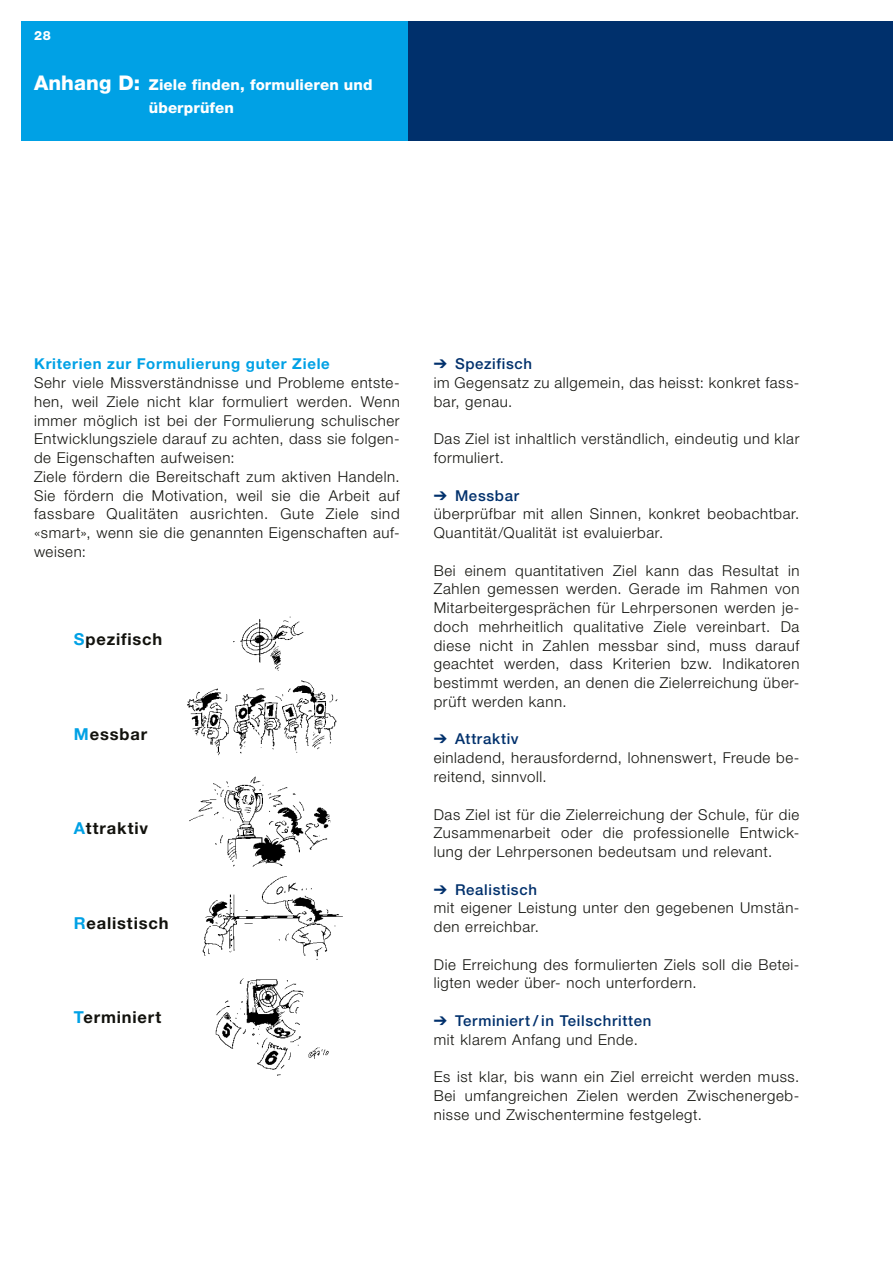
<style>
.page{position:relative;width:893px;height:1263px;background:#fff}
.page>*{position:absolute;margin:0;border:0;box-sizing:border-box;transform-origin:0 0}
.t1{font:700 16.5px "Helvetica Neue";letter-spacing:.05em;color:#12120d}
.t2{font:300 15px/18.8px "Helvetica Neue";letter-spacing:.04em;color:#12120d}
.t3{font:500 15px/18.8px "Helvetica Neue";letter-spacing:.04em;color:#00306c}
.t4{font:800 15px/23.4px "Helvetica Neue";letter-spacing:.01em;color:#fff}
.t5{font:700 15px "Helvetica Neue";letter-spacing:.05em;color:#00a1e5}
.t6{font:800 12.75px "Helvetica Neue";color:#fff}
.s1{font-size:20.25px}
.s2{color:#00a1e5}
.s3{color:#00306c}
.s4{font-weight:500;color:#00306c}
.s5{font-weight:300;color:#12120d}
</style>
<div class="page">
<div style="left:408px;top:21px;width:485px;height:119px;background:#00306c"></div>
<div style="left:21px;top:21px;width:387px;height:119px;background:#00a1e5"></div>
<img style="left:187px;top:616px;width:156px;height:460px">
<p class="t6" style="left:34px;top:28px;width:18px">28</p>
<p class="t4" style="left:149px;top:73px;width:225px;text-indent:-115px"><span class="s1">Anhang D:</span> Ziele finden, formulieren und überprüfen</p>
<p class="t5" style="left:34px;top:355px;width:297px">Kriterien zur Formulierung guter Ziele</p>
<p class="t2" style="left:34px;top:373px;width:367px">Sehr viele Missverständnisse und Probleme entste&shy;hen, weil Ziele nicht klar formuliert werden. Wenn immer möglich ist bei der Formulierung schulischer Entwicklungsziele darauf zu achten, dass sie folgen&shy;de Eigenschaften aufweisen:<br>Ziele fördern die Bereitschaft zum aktiven Handeln.<br>Sie fördern die Motivation, weil sie die Arbeit auf fassbare Qualitäten ausrichten. Gute Ziele sind «smart», wenn sie die genannten Eigenschaften auf&shy;weisen:</p>
<p class="t1" style="left:74px;top:629px;width:90px"><span class="s2">S</span>pezifisch</p>
<p class="t1" style="left:74px;top:723px;width:75px"><span class="s2">M</span>essbar</p>
<p class="t1" style="left:74px;top:818px;width:76px"><span class="s2">A</span>ttraktiv</p>
<p class="t1" style="left:74px;top:912px;width:96px"><span class="s2">R</span>ealistisch</p>
<p class="t1" style="left:74px;top:1007px;width:89px"><span class="s2">T</span>erminiert</p>
<p class="t2" style="left:434px;top:354px;width:367px"><span class="s3">➔</span> <span class="s4">Spezifisch<br></span>im Gegensatz zu allgemein, das heisst: konkret fass&shy;bar, genau.</p>
<p class="t2" style="left:434px;top:429px;width:367px">Das Ziel ist inhaltlich verständlich, eindeutig und klar formuliert.</p>
<p class="t2" style="left:434px;top:486px;width:367px"><span class="s3">➔</span> <span class="s4">Messbar<br></span>überprüfbar mit allen Sinnen, konkret beobachtbar.<br>Quantität/Qualität ist evaluierbar.</p>
<p class="t2" style="left:434px;top:561px;width:367px;text-align:justify">Bei einem quantitativen Ziel kann das Resultat in Zahlen gemessen werden. Gerade im Rahmen von Mitarbeitergesprächen für Lehrpersonen werden je&shy;doch mehrheitlich qualitative Ziele vereinbart. Da diese nicht in Zahlen messbar sind, muss darauf geachtet werden, dass Kriterien bzw. Indikatoren bestimmt werden, an denen die Zielerreichung über&shy;prüft werden kann.</p>
<p class="t2" style="left:434px;top:729px;width:367px"><span class="s3">➔</span> <span class="s4">Attraktiv<br></span>einladend, herausfordernd, lohnenswert, Freude be&shy;reitend, sinnvoll.</p>
<p class="t2" style="left:434px;top:804px;width:367px;text-align:justify">Das Ziel ist für die Zielerreichung der Schule, für die Zusammenarbeit oder die professionelle Entwick&shy;lung der Lehrpersonen bedeutsam und relevant.</p>
<p class="t2" style="left:434px;top:879px;width:367px"><span class="s3">➔</span> <span class="s4">Realistisch<br></span>mit eigener Leistung unter den gegebenen Umstän&shy;den erreichbar.</p>
<p class="t2" style="left:434px;top:954px;width:367px">Die Erreichung des formulierten Ziels soll die Betei&shy;ligten weder über- noch unterfordern.</p>
<p class="t3" style="left:434px;top:1011px;width:219px">➔ Terminiert / in Teilschritten <span class="s5">mit klarem Anfang und Ende.</span></p>
<p class="t2" style="left:434px;top:1067px;width:367px;text-align:justify">Es ist klar, bis wann ein Ziel erreicht werden muss.<br>Bei umfangreichen Zielen werden Zwischenergeb&shy;nisse und Zwischentermine festgelegt.</p>
</div>
